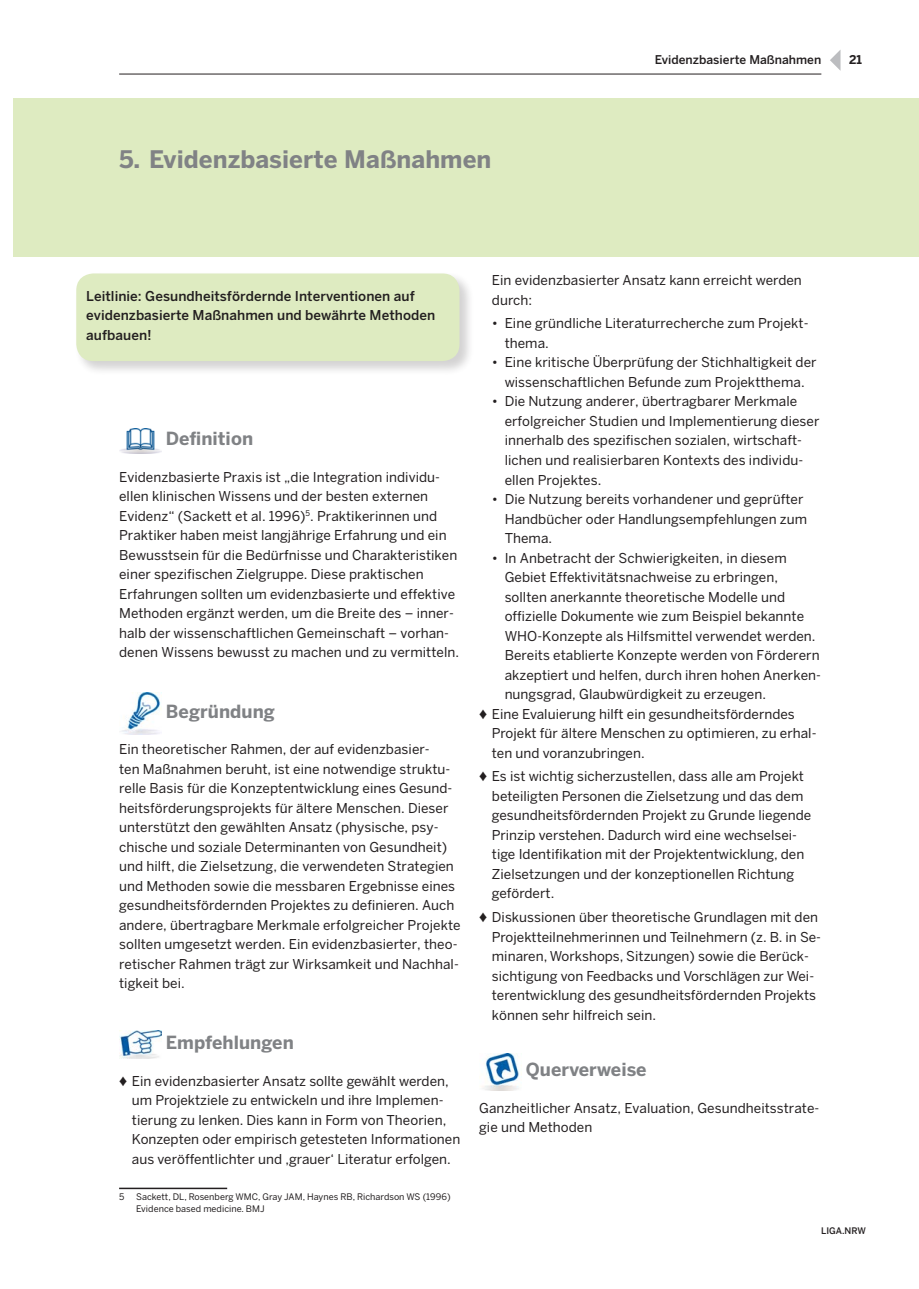
<style>
.page{position:relative;width:919px;height:1289px;background:#fff}
.page>*{position:absolute;margin:0;border:0;box-sizing:border-box;transform-origin:0 0}
.t1{font:700 24px "Benton Sans";letter-spacing:.005em;color:#808285}
.t2{font:700 18px "Benton Sans";letter-spacing:.005em;color:#808285}
.t3{font:13.5px/19.5px "Benton Sans";letter-spacing:.005em;color:#231f20}
.t4{font:500 13.5px/19.5px "Benton Sans";letter-spacing:.005em;color:#231f20}
.t5{font:500 12px "Benton Sans";letter-spacing:.005em;color:#231f20}
.t6{font:700 12px "Benton Sans";color:#231f20}
.t7{font:9px/12px "Benton Sans";letter-spacing:.005em;color:#231f20}
.t8{font:500 9px "Benton Sans";letter-spacing:.005em;color:#231f20}
</style>
<div class="page">
<hr style="left:119px;top:74px;width:702px;height:1px;background:#231f20">
<svg style="left:830px;top:50px;width:10px;height:20px"></svg>
<div style="left:14px;top:98px;width:904px;height:159px;background:#deebc1"></div>
<hr style="left:119px;top:1187px;width:108px;height:2px;background:#231f20">
<img style="left:119px;top:428px;width:43px;height:25px">
<img style="left:120px;top:692px;width:41px;height:42px">
<img style="left:119px;top:1030px;width:43px;height:28px">
<div style="left:74px;top:271px;width:400px;height:105px;background:#231f20;opacity:.2"></div>
<div style="left:76px;top:273px;width:383px;height:88px;background:#deebc1;border-radius:17px"></div>
<img style="left:483px;top:1053px;width:36px;height:37px">
<h1 class="t1" style="left:119px;top:144px;width:374px">5. Evidenzbasierte Maßnahmen</h1>
<p class="t5" style="left:654px;top:53px;width:168px">Evidenzbasierte Maßnahmen</p>
<p class="t6" style="left:849px;top:53px;width:14px">21</p>
<p class="t4" style="left:86px;top:286px;width:350px">Leitlinie: Gesundheitsfördernde Interventionen auf evidenzbasierte Maßnahmen und bewährte Methoden aufbauen!</p>
<h2 class="t2" style="left:166px;top:428px;width:89px">Definition</h2>
<p class="t3" style="left:119px;top:467px;width:341px">Evidenzbasierte Praxis ist „die Integration individu&shy;ellen klinischen Wissens und der besten externen Evidenz“ (Sackett et al. 1996)<sup>5</sup>. Praktikerinnen und Praktiker haben meist langjährige Erfahrung und ein Bewusstsein für die Bedürfnisse und Charakteristiken einer spezifischen Zielgruppe. Diese praktischen Erfahrungen sollten um evidenzbasierte und effektive Methoden ergänzt werden, um die Breite des – inner&shy;halb der wissenschaftlichen Gemeinschaft – vorhan&shy;denen Wissens bewusst zu machen und zu vermitteln.</p>
<h2 class="t2" style="left:166px;top:700px;width:110px">Begründung</h2>
<p class="t3" style="left:119px;top:739px;width:343px">Ein theoretischer Rahmen, der auf evidenzbasier-<br>ten Maßnahmen beruht, ist eine notwendige struktu&shy;relle Basis für die Konzeptentwicklung eines Gesund&shy;heitsförderungsprojekts für ältere Menschen. Dieser unterstützt den gewählten Ansatz (physische, psy&shy;chische und soziale Determinanten von Gesundheit) und hilft, die Zielsetzung, die verwendeten Strategien und Methoden sowie die messbaren Ergebnisse eines gesundheitsfördernden Projektes zu definieren. Auch andere, übertragbare Merkmale erfolgreicher Projekte sollten umgesetzt werden. Ein evidenzbasierter, theo&shy;retischer Rahmen trägt zur Wirksamkeit und Nachhal&shy;tigkeit bei.</p>
<h2 class="t2" style="left:166px;top:1031px;width:129px">Empfehlungen</h2>
<p class="t3" style="left:132px;top:1070px;width:330px;text-indent:-13px">♦ Ein evidenzbasierter Ansatz sollte gewählt werden, um Projektziele zu entwickeln und ihre Implemen&shy;tierung zu lenken. Dies kann in Form von Theorien, Konzepten oder empirisch getesteten Informationen aus veröffentlichter und ‚grauer‘ Literatur erfolgen.</p>
<p class="t7" style="left:119px;top:1190px;width:7px">5</p>
<p class="t7" style="left:136px;top:1190px;width:316px">Sackett, DL, Rosenberg WMC, Gray JAM, Haynes RB, Richardson WS (1996)<br>Evidence based medicine. BMJ</p>
<p class="t3" style="left:492px;top:270px;width:311px">Ein evidenzbasierter Ansatz kann erreicht werden durch:</p>
<p class="t3" style="left:504px;top:313px;width:305px;text-indent:-13px">• Eine gründliche Literaturrecherche zum Projekt&shy;thema.</p>
<p class="t3" style="left:492px;top:352px;width:326px;text-align:center">• Eine kritische Überprüfung der Stichhaltigkeit der wissenschaftlichen Befunde zum Projektthema.</p>
<p class="t3" style="left:504px;top:391px;width:316px;text-indent:-13px">• Die Nutzung anderer, übertragbarer Merkmale erfolgreicher Studien und Implementierung dieser innerhalb des spezifischen sozialen, wirtschaft&shy;lichen und realisierbaren Kontexts des individu&shy;ellen Projektes.</p>
<p class="t3" style="left:504px;top:489px;width:304px;text-indent:-13px">• Die Nutzung bereits vorhandener und geprüfter<br>Handbücher oder Handlungsempfehlungen zum<br>Thema.</p>
<p class="t3" style="left:492px;top:547px;width:296px">• In Anbetracht der Schwierigkeiten, in diesem</p>
<p class="t3" style="left:504px;top:567px;width:275px">Gebiet Effektivitätsnachweise zu erbringen,</p>
<p class="t3" style="left:504px;top:586px;width:282px">sollten anerkannte theoretische Modelle und</p>
<p class="t3" style="left:504px;top:606px;width:301px">offizielle Dokumente wie zum Beispiel bekannte</p>
<p class="t3" style="left:504px;top:625px;width:312px">WHO-Konzepte als Hilfsmittel verwendet werden.</p>
<p class="t3" style="left:504px;top:645px;width:316px">Bereits etablierte Konzepte werden von Förderern</p>
<p class="t3" style="left:504px;top:664px;width:318px">akzeptiert und helfen, durch ihren hohen Anerken-</p>
<p class="t3" style="left:504px;top:684px;width:263px">nungsgrad, Glaubwürdigkeit zu erzeugen.</p>
<p class="t3" style="left:479px;top:703px;width:317px">♦ Eine Evaluierung hilft ein gesundheitsförderndes</p>
<p class="t3" style="left:492px;top:723px;width:326px">Projekt für ältere Menschen zu optimieren, zu erhal-</p>
<p class="t3" style="left:492px;top:742px;width:154px">ten und voranzubringen.</p>
<p class="t3" style="left:492px;top:766px;width:321px;text-indent:-13px">♦ Es ist wichtig sicherzustellen, dass alle am Projekt beteiligten Personen die Zielsetzung und das dem gesundheitsfördernden Projekt zu Grunde liegende Prinzip verstehen. Dadurch wird eine wechselsei&shy;tige Identifikation mit der Projektentwicklung, den Zielsetzungen und der konzeptionellen Richtung gefördert.</p>
<p class="t3" style="left:492px;top:907px;width:331px;text-indent:-13px">♦ Diskussionen über theoretische Grundlagen mit den Projektteilnehmerinnen und Teilnehmern (z. B. in Se&shy;minaren, Workshops, Sitzungen) sowie die Berück&shy;sichtigung von Feedbacks und Vorschlägen zur Wei&shy;terentwicklung des gesundheitsfördernden Projekts können sehr hilfreich sein.</p>
<h2 class="t2" style="left:526px;top:1058px;width:122px">Querverweise</h2>
<p class="t3" style="left:479px;top:1097px;width:342px">Ganzheitlicher Ansatz, Evaluation, Gesundheitsstrate&shy;gie und Methoden</p>
<p class="t8" style="left:821px;top:1225px;width:46px">LIGA.NRW</p>
</div>
